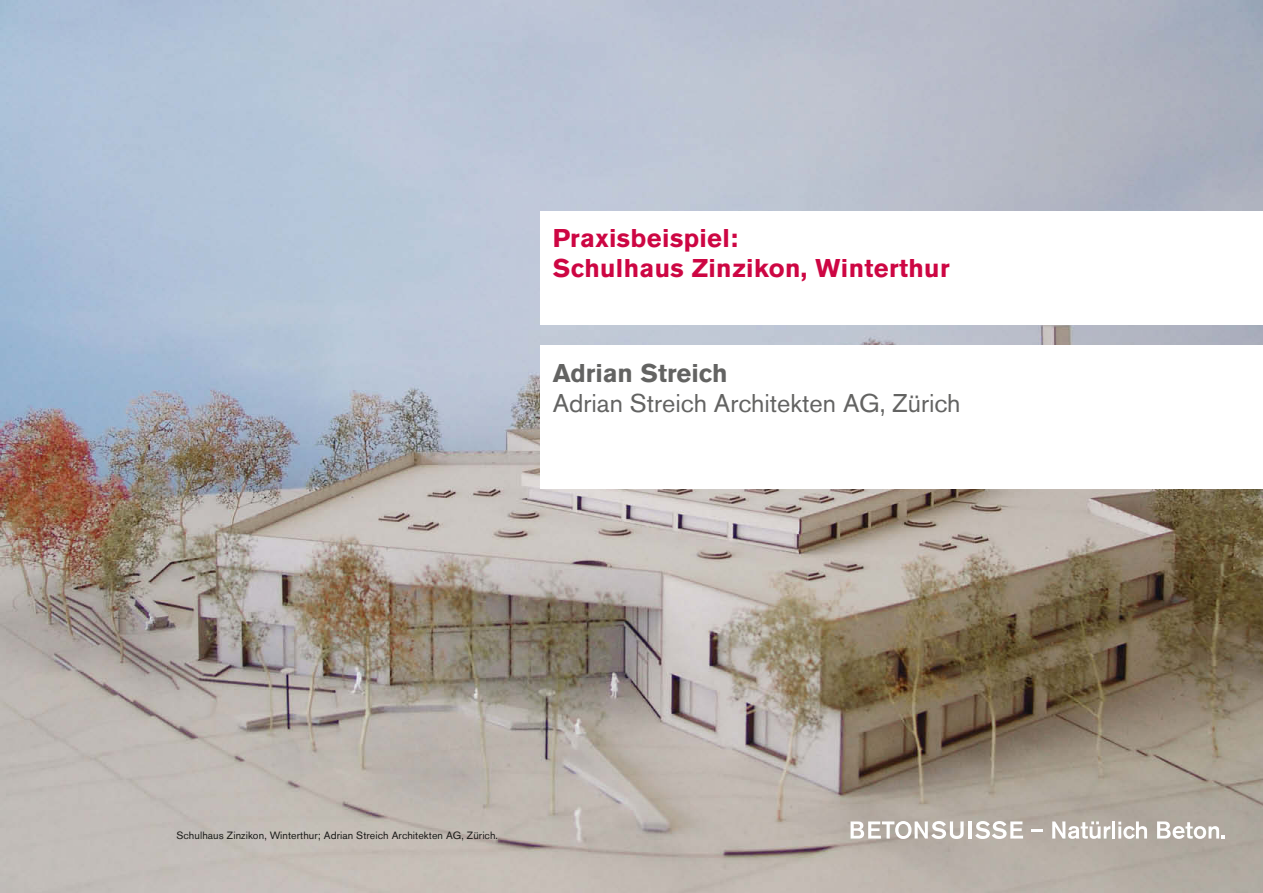
<style>
.page{position:relative;width:1263px;height:893px;background:#fff}
.page>*{position:absolute;margin:0;border:0;box-sizing:border-box;transform-origin:0 0}
.t1{font:700 25.5px/30px "Akzidenz Grotesk BE";letter-spacing:.015em;color:#cd0643}
.t2{font:25.5px "Akzidenz Grotesk BE";color:#636362}
.t3{font:700 25.5px "Akzidenz Grotesk BE";color:#636362}
.t4{font:10.5px "Akzidenz Grotesk BE";letter-spacing:.01em;color:#1a1a18}
</style>
<div class="page">
<img style="left:0;top:0;width:1263px;height:893px">
<svg style="left:850px;top:821px;width:114px;height:18px"></svg>
<hr style="left:968px;top:821px;width:4px;height:17px;background:#fff">
<svg style="left:975px;top:821px;width:48px;height:18px"></svg>
<svg style="left:1031px;top:830px;width:12px;height:2px"></svg>
<svg style="left:1052px;top:821px;width:58px;height:18px"></svg>
<hr style="left:1112px;top:821px;width:3px;height:17px;background:#fff">
<svg style="left:1118px;top:821px;width:29px;height:18px"></svg>
<svg style="left:1157px;top:821px;width:68px;height:18px"></svg>
<div style="left:540px;top:211px;width:723px;height:113px;background:#fff"></div>
<div style="left:540px;top:345px;width:723px;height:144px;background:#fff"></div>
<h1 class="t1" style="left:553px;top:223px;width:398px">Praxisbeispiel:<br>Schulhaus Zinzikon, Winterthur</h1>
<h1 class="t3" style="left:553px;top:358px;width:176px">Adrian Streich</h1>
<h1 class="t2" style="left:553px;top:388px;width:409px">Adrian Streich Architekten AG, Zürich</h1>
<p class="t4" style="left:176px;top:829px;width:323px">Schulhaus Zinzikon, Winterthur; Adrian Streich Architekten AG, Zürich.</p>
</div>
